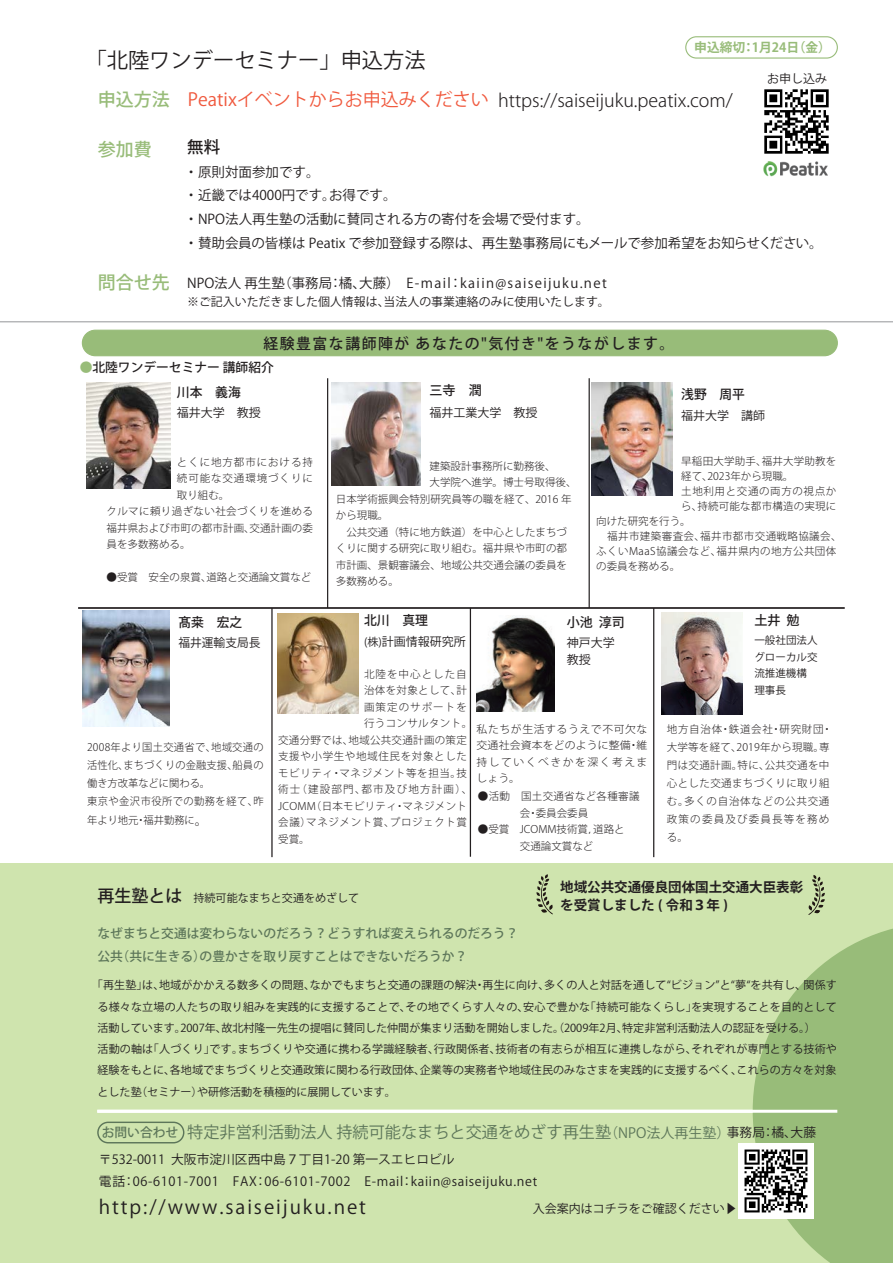
<style>
.page{position:relative;width:893px;height:1263px;background:#fff}
.page>*{position:absolute;margin:0;border:0;box-sizing:border-box;transform-origin:0 0}
.t1{font:21.3px "Koz Go Pro";color:#231f20}
.t2{font:19.2px "Koz Go Pro";letter-spacing:.1em;color:#231f20}
.t3{font:300 18px "Koz Go Pro";color:#231f20}
.t4{font:500 18px "Koz Go Pro";color:#98bc79}
.t5{font:500 16.5px "Koz Go Pro";color:#231f20}
.t6{font:16.2px "Koz Go Pro";color:#5d765a}
.t7{font:500 14.85px "Koz Go Pro";letter-spacing:.1em;color:#231f20}
.t8{font:13.5px/23.7px "Koz Go Pro";color:#231f20}
.t9{font:13.5px "Koz Go Pr 6 N";color:#231f20}
.t10{font:13.5px "Koz Go Pro";letter-spacing:.1em;color:#231f20}
.t11{font:700 13.5px/18px "Koz Go Pro";color:#231f20}
.t12{font:500 13.05px "Koz Go Pro";color:#231f20}
.t13{font:12.75px/22.4px "Koz Go Pro";letter-spacing:.05em;color:#231f20}
.t14{font:500 12.75px/23.4px "Koz Go Pro";color:#5d765a}
.t15{font:500 12.75px "Koz Go Pro";color:#231f20}
.t16{font:700 12.75px "Koz Go Pro";color:#98bc79}
.t17{font:12px/16.5px "Koz Go Pro";color:#231f20}
.t18{font:11.85px "Koz Go Pro";color:#231f20}
.t19{font:11.1px/21.3px "Koz Go Pro";letter-spacing:.01em;color:#231f20}
.t20{font:300 10.5px/18px "Koz Go Pro";letter-spacing:.03em;color:#231f20}
.t21{font:300 10.5px/16.5px "Koz Go Pro";color:#231f20}
.t22{font:300 10.5px "Koz Go Pro";letter-spacing:.06em;color:#231f20}
.t23{font:300 10.5px "Koz Go Pro";letter-spacing:.085em;color:#231f20}
.t24{font:10.5px/16.5px "Koz Go Pro";letter-spacing:.005em;color:#231f20}
.t25{font:300 10.5px "Koz Go Pro";letter-spacing:.01em;color:#231f20}
.t26{font:300 10.5px "Koz Go Pro";letter-spacing:.1em;color:#231f20}
.t27{font:300 10.5px "Koz Go Pro";letter-spacing:.115em;color:#231f20}
.s1{font-weight:500;color:#98bc79}
.s2{font-weight:400;color:#f0593e}
.s3{font-family:"Koz Go Pro"}
.s4{color:#98bc79}
.s5{font-size:13.05px}
.s6{font-size:11.1px}
.s7{font-weight:500;font-size:16.95px}
.s8{font-weight:500;font-size:12.75px}
.s9{font-size:14.1px}
.s10{font-size:12.75px;color:#231f20}
</style>
<div class="page">
<img style="left:477px;top:616px;width:77px;height:96px">
<div style="left:0;top:864px;width:893px;height:399px;background:#cfe4ae"></div>
<svg style="left:753px;top:928px;width:140px;height:335px;fill:#98bc79"></svg>
<hr style="left:97px;top:1110px;width:740px;height:3px;background:#fff">
<hr style="left:0;top:321px;width:893px;height:1px;background:#939598">
<div style="left:685px;top:36px;width:153px;height:23px;border:1px solid #98bc79;border-radius:11px"></div>
<div style="left:97px;top:1121px;width:87px;height:22px;border:1px solid #5d765a;border-radius:10px"></div>
<div style="left:82px;top:330px;width:755px;height:26px;background:#98bc79;border-radius:13px"></div>
<div style="left:82px;top:330px;width:756px;height:26px;border:1px solid #98bc79;border-radius:13px"></div>
<img style="left:764px;top:89px;width:65px;height:65px">
<img style="left:739px;top:1144px;width:74px;height:74px">
<img style="left:763px;top:161px;width:65px;height:16px">
<img style="left:278px;top:613px;width:80px;height:101px">
<img style="left:87px;top:383px;width:84px;height:105px">
<hr style="left:78px;top:607px;width:767px;height:2px;background:#231f20">
<hr style="left:589px;top:378px;width:1px;height:230px;background:#231f20">
<hr style="left:327px;top:378px;width:1px;height:230px;background:#231f20">
<hr style="left:271px;top:608px;width:2px;height:249px;background:#231f20">
<hr style="left:470px;top:608px;width:1px;height:249px;background:#231f20">
<hr style="left:653px;top:608px;width:1px;height:249px;background:#231f20">
<img style="left:82px;top:611px;width:87px;height:116px">
<img style="left:661px;top:613px;width:82px;height:102px">
<img style="left:331px;top:382px;width:89px;height:104px">
<svg style="left:536px;top:874px;width:17px;height:41px"></svg>
<svg style="left:808px;top:875px;width:17px;height:40px"></svg>
<img style="left:592px;top:382px;width:80px;height:114px">
<h1 class="t1" style="left:86px;top:46px;width:342px">「北陸ワンデーセミナー」申込方法</h1>
<p class="t16" style="left:694px;top:39px;width:138px">申込締切：1月24日（金）</p>
<p class="t17" style="left:767px;top:70px;width:61px">お申し込み</p>
<h3 class="t3" style="left:98px;top:88px;width:636px"><span class="s1">申込方法</span> <span class="s2">Peatixイベントからお申込みください</span> https://saiseijuku.peatix.com/</h3>
<h3 class="t4" style="left:98px;top:138px;width:55px">参加費</h3>
<h3 class="t5" style="left:187px;top:137px;width:34px">無料</h3>
<p class="t8" style="left:185px;top:160px;width:407px">・原則対面参加です。<br>・近畿では4000円です。お得です。<br>・NPO法人再生塾の活動に賛同される方の寄付を会場で受付ます。</p>
<p class="t9" style="left:185px;top:235px;width:640px"><span class="s3">・</span>賛助会員の皆様は Peatix で参加登録する際は、再生塾事務局にもメールで参加希望をお知らせください。</p>
<h3 class="t4" style="left:98px;top:271px;width:73px">問合せ先</h3>
<p class="t18" style="left:187px;top:294px;width:424px">※ご記入いただきました個人情報は、当法人の事業連絡のみに使用いたします。</p>
<p class="t10" style="left:187px;top:274px;width:421px">NPO法人 再生塾（事務局：橘、大藤）　E-mail：kaiin@saiseijuku.net</p>
<h3 class="t7" style="left:263px;top:334px;width:412px">経験豊富な講師陣が あなたの"気付き"をうながします。</h3>
<p class="t15" style="left:80px;top:359px;width:196px"><span class="s4">●</span>北陸ワンデーセミナー 講師紹介</p>
<p class="t12" style="left:177px;top:383px;width:65px">川本　義海</p>
<p class="t17" style="left:177px;top:405px;width:85px">福井大学　教授</p>
<p class="t23" style="left:177px;top:455px;width:137px">とくに地方都市における持</p>
<p class="t23" style="left:177px;top:471px;width:137px">続可能な交通環境づくりに</p>
<p class="t20" style="left:177px;top:486px;width:54px">取り組む。</p>
<p class="t20" style="left:106px;top:502px;width:208px">クルマに頼り過ぎない社会づくりを進める</p>
<p class="t25" style="left:107px;top:521px;width:208px">福井県および市町の都市計画、交通計画の委</p>
<p class="t21" style="left:107px;top:536px;width:85px">員を多数務める。</p>
<p class="t21" style="left:107px;top:569px;width:206px">●受賞　安全の泉賞、道路と交通論文賞など</p>
<p class="t12" style="left:429px;top:382px;width:54px">三寺　潤</p>
<p class="t17" style="left:429px;top:405px;width:109px">福井工業大学　教授</p>
<p class="t21" style="left:429px;top:458px;width:127px">建築設計事務所に勤務後、</p>
<p class="t21" style="left:429px;top:474px;width:148px">大学院へ進学。博士号取得後、</p>
<p class="t21" style="left:336px;top:491px;width:237px">日本学術振興会特別研究員等の職を経て、2016 年</p>
<p class="t20" style="left:336px;top:507px;width:54px">から現職。</p>
<p class="t21" style="left:336px;top:524px;width:233px">　公共交通（特に地方鉄道）を中心としたまちづ</p>
<p class="t21" style="left:336px;top:540px;width:233px">くりに関する研究に取り組む。福井県や市町の都</p>
<p class="t21" style="left:336px;top:557px;width:233px">市計画、景観審議会、地域公共交通会議の委員を</p>
<p class="t20" style="left:336px;top:573px;width:65px">多数務める。</p>
<p class="t12" style="left:681px;top:386px;width:78px">浅野　周平　</p>
<p class="t17" style="left:681px;top:407px;width:85px">福井大学　講師</p>
<p class="t20" style="left:681px;top:452px;width:157px">早稲田大学助手、福井大学助教を</p>
<p class="t21" style="left:681px;top:468px;width:114px">経て、2023年から現職。</p>
<p class="t22" style="left:681px;top:484px;width:157px">土地利用と交通の両方の視点か</p>
<p class="t20" style="left:681px;top:497px;width:157px">ら、持続可能な都市構造の実現に</p>
<p class="t21" style="left:596px;top:513px;width:96px">向けた研究を行う。</p>
<p class="t20" style="left:596px;top:527px;width:247px">　福井市建築審査会、福井市都市交通戦略協議会、</p>
<p class="t20" style="left:596px;top:542px;width:242px">ふくいMaaS協議会など、福井県内の地方公共団体</p>
<p class="t21" style="left:596px;top:558px;width:85px">の委員を務める。</p>
<p class="t12" style="left:178px;top:613px;width:65px">髙桒　宏之</p>
<p class="t17" style="left:178px;top:635px;width:84px">福井運輸支局長</p>
<p class="t20" style="left:87px;top:738px;width:178px">2008年より国土交通省で、地域交通の活性化、まちづくりの金融支援、船員の働き方改革などに関わる。<br>東京や金沢市役所での勤務を経て、昨</p>
<p class="t21" style="left:87px;top:812px;width:122px">年より地元・福井勤務に<span class="s5">。</span></p>
<p class="t12" style="left:364px;top:612px;width:65px">北川　真理</p>
<p class="t17" style="left:364px;top:634px;width:103px"><span class="s6">(株)</span>計画情報研究所</p>
<p class="t26" style="left:364px;top:667px;width:104px">北陸を中心とした自</p>
<p class="t20" style="left:364px;top:681px;width:104px">治体を対象として、計</p>
<p class="t26" style="left:364px;top:700px;width:104px">画策定のサポートを</p>
<p class="t20" style="left:364px;top:714px;width:110px">行うコンサルタント。</p>
<p class="t20" style="left:278px;top:731px;width:190px">交通分野では、地域公共交通計画の策定</p>
<p class="t22" style="left:278px;top:749px;width:190px">支援や小学生や地域住民を対象とした</p>
<p class="t22" style="left:278px;top:766px;width:190px">モビリティ・マネジメント等を担当。技</p>
<p class="t27" style="left:278px;top:782px;width:196px">術士（建設部門、都市及び地方計画）、</p>
<p class="t20" style="left:278px;top:797px;width:190px">JCOMM（日本モビリティ・マネジメント</p>
<p class="t22" style="left:278px;top:815px;width:190px">会議）マネジメント賞、プロジェクト賞</p>
<p class="t20" style="left:278px;top:830px;width:33px">受賞。</p>
<p class="t12" style="left:567px;top:614px;width:60px">小池 淳司</p>
<p class="t17" style="left:567px;top:635px;width:49px">神戸大学教授</p>
<p class="t20" style="left:477px;top:721px;width:172px;line-height:16.5px;text-align:justify">私たちが生活するうえで不可欠な交通社会資本をどのように整備・維持していくべきかを深く考えましょう。</p>
<p class="t20" style="left:520px;top:788px;width:121px;line-height:16.5px;text-indent:-42px">●活動　国土交通省など各種審議会・委員会委員</p>
<p class="t21" style="left:478px;top:821px;width:148px">●受賞　JCOMM技術賞，道路と　　　　交通論文賞など</p>
<p class="t12" style="left:754px;top:612px;width:46px">土井 勉</p>
<p class="t24" style="left:754px;top:632px;width:65px">一般社団法人グローカル交流推進機構理事長　</p>
<p class="t20" style="left:667px;top:720px;width:167px">地方自治体・鉄道会社・研究財団・大学等を経て、2019年から現職。専門は交通計画。特に、公共交通を中心とした交通まちづくりに取り組む。多くの自治体などの公共交通政策の委員及び委員長等を務める。</p>
<p class="t19" style="left:97px;top:887px;width:263px"><span class="s7">再生塾とは</span> 持続可能なまちと交通をめざして</p>
<p class="t11" style="left:560px;top:879px;width:245px">地域公共交通優良団体国土交通大臣表彰を受賞しました ( 令和３年 )</p>
<p class="t14" style="left:98px;top:922px;width:422px">なぜまちと交通は変わらないのだろう？どうすれば変えられるのだろう？公共（共に生きる）の豊かさを取り戻すことはできないだろうか？</p>
<p class="t19" style="left:98px;top:975px;width:741px;text-indent:-6px">「再生塾」は、地域がかかえる数多くの問題、なかでもまちと交通の課題の解決・再生に向け、多くの人と対話を通して“ビジョン”と“夢“を共有し、関係する様々な立場の人たちの取り組みを実践的に支援することで、その地でくらす人々の、安心で豊かな「持続可能なくらし」を実現することを目的として活動しています。2007年、故北村隆一先生の提唱に賛同した仲間が集まり活動を開始しました。（2009年2月、特定非営利活動法人の認証を受ける。）<br>活動の軸は「人づくり」です。まちづくりや交通に携わる学識経験者、行政関係者、技術者の有志らが相互に連携しながら、それぞれが専門とする技術や経験をもとに、各地域でまちづくりと交通政策に関わる行政団体、企業等の実務者や地域住民のみなさまを実践的に支援するべく、これらの方々を対象とした塾（セミナー）や研修活動を積極的に展開しています。</p>
<h3 class="t6" style="left:102px;top:1122px;width:716px"><span class="s8">お問い合わせ　</span>特定非営利活動法人 持続可能なまちと交通をめざす再生塾<span class="s9">（NPO法人再生塾）</span><span class="s10">事務局：橘、大藤</span></h3>
<p class="t13" style="left:99px;top:1148px;width:440px">〒532-0011 大阪市淀川区西中島７丁目1-20 第一スエヒロビル<br>電話：06-6101-7001　FAX：06-6101-7002　E-mail：kaiin@saiseijuku.net</p>
<h2 class="t2" style="left:99px;top:1194px;width:269px">http://www.saiseijuku.net</h2>
<p class="t17" style="left:533px;top:1201px;width:205px">入会案内はコチラをご確認ください▶</p>
</div>
